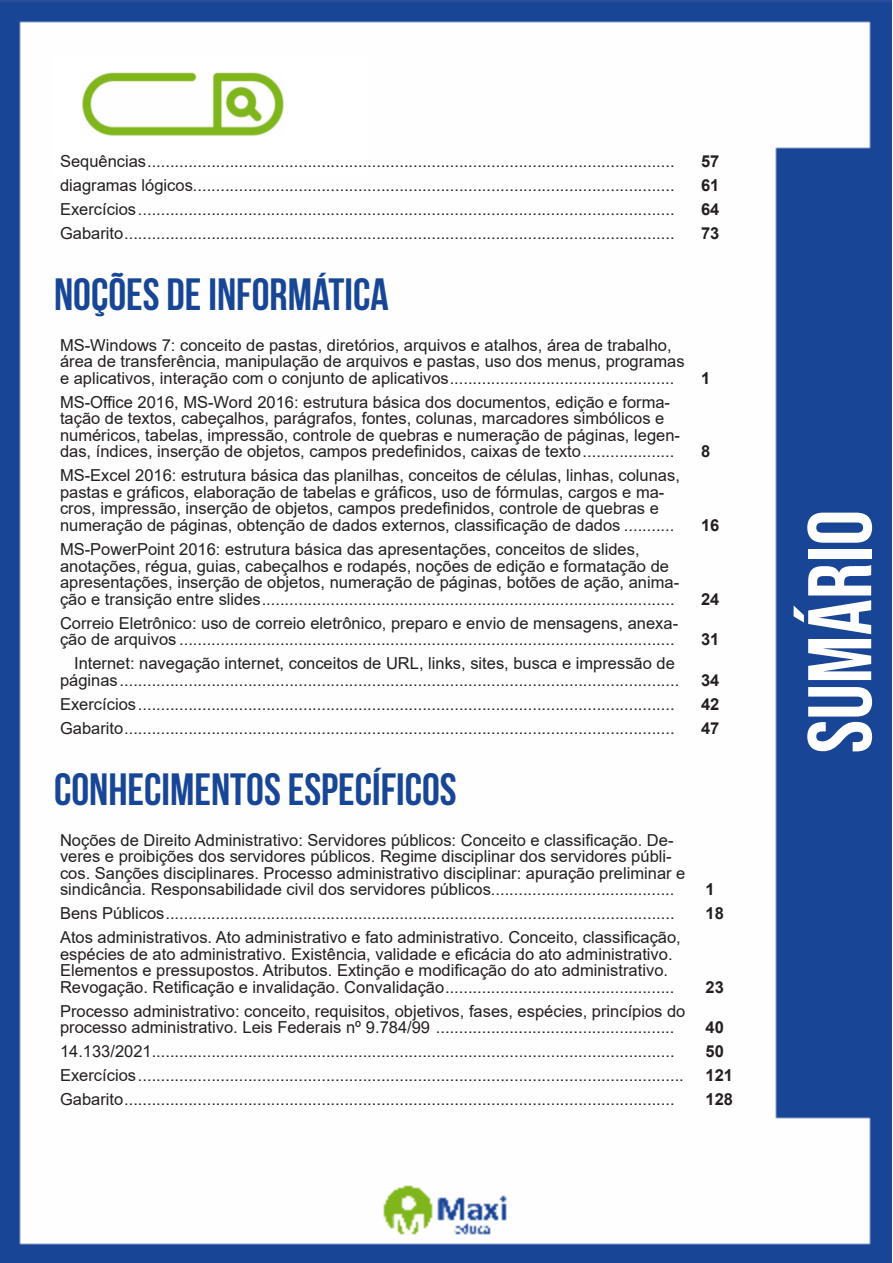
<style>
.page{position:relative;width:893px;height:1263px;background:#fff}
.page>*{position:absolute;margin:0;border:0;box-sizing:border-box;transform-origin:0 0}
.t1{font:90px "Bebas Neue";color:#fff}
.t2{font:700 45px "Bebas Neue";color:#184696}
.ALTERNATIVAS{font:16.5px/16.5px "Arial";color:#231f20}
.INDICE{font:700 16.5px "Arial";color:#231f20}
</style>
<div class="page">
<img style="left:0;top:0;width:892px;height:1263px">
<div style="left:53px;top:55px;width:317px;height:121px;background:#fff"></div>
<img style="left:82px;top:72px;width:201px;height:64px">
<p class="ALTERNATIVAS" style="left:60px;top:153px;width:616px">Sequências...................................................................................................................</p>
<p class="INDICE" style="left:701px;top:149px;width:20px">57</p>
<p class="ALTERNATIVAS" style="left:60px;top:177px;width:616px">diagramas lógicos.........................................................................................................</p>
<p class="INDICE" style="left:701px;top:173px;width:20px">61</p>
<p class="ALTERNATIVAS" style="left:60px;top:201px;width:616px">Exercícios.....................................................................................................................</p>
<p class="INDICE" style="left:701px;top:197px;width:20px">64</p>
<p class="ALTERNATIVAS" style="left:60px;top:225px;width:616px">Gabarito........................................................................................................................</p>
<p class="INDICE" style="left:701px;top:221px;width:20px">73</p>
<p class="t2" style="left:54px;top:270px;width:336px">NOÇÕES DE INFORMÁTICA</p>
<p class="ALTERNATIVAS" style="left:60px;top:337px;width:626px">MS-Windows 7: conceito de pastas, diretórios, arquivos e atalhos, área de trabalho, área de transferência, manipulação de arquivos e pastas, uso dos menus, programas e aplicativos, interação com o conjunto de aplicativos.................................................</p>
<p class="INDICE" style="left:701px;top:366px;width:11px">1</p>
<p class="ALTERNATIVAS" style="left:60px;top:394px;width:622px">MS-Office 2016, MS-Word 2016: estrutura básica dos documentos, edição e forma&shy;tação de textos, cabeçalhos, parágrafos, fontes, colunas, marcadores simbólicos e numéricos, tabelas, impressão, controle de quebras e numeração de páginas, legen&shy;das, índices, inserção de objetos, campos predefinidos, caixas de texto....................</p>
<p class="ALTERNATIVAS" style="left:60px;top:467px;width:621px">MS-Excel 2016: estrutura básica das planilhas, conceitos de células, linhas, colunas, pastas e gráficos, elaboração de tabelas e gráficos, uso de fórmulas, cargos e ma&shy;cros, impressão, inserção de objetos, campos predefinidos, controle de quebras e numeração de páginas, obtenção de dados externos, classificação de dados ...........</p>
<p class="ALTERNATIVAS" style="left:60px;top:541px;width:621px">MS-PowerPoint 2016: estrutura básica das apresentações, conceitos de slides, anotações, régua, guias, cabeçalhos e rodapés, noções de edição e formatação de apresentações, inserção de objetos, numeração de páginas, botões de ação, anima&shy;ção e transição entre slides..........................................................................................</p>
<p class="ALTERNATIVAS" style="left:60px;top:614px;width:620px">Correio Eletrônico: uso de correio eletrônico, preparo e envio de mensagens, anexa&shy;ção de arquivos ............................................................................................................</p>
<p class="ALTERNATIVAS" style="left:60px;top:655px;width:621px;text-align:center">Internet: navegação internet, conceitos de URL, links, sites, busca e impressão de páginas..........................................................................................................................</p>
<p class="INDICE" style="left:701px;top:440px;width:11px">8</p>
<p class="INDICE" style="left:701px;top:513px;width:20px">16</p>
<p class="INDICE" style="left:701px;top:587px;width:20px">24</p>
<p class="INDICE" style="left:701px;top:628px;width:20px">31</p>
<p class="INDICE" style="left:701px;top:668px;width:20px">34</p>
<p class="ALTERNATIVAS" style="left:60px;top:695px;width:616px">Exercícios.....................................................................................................................</p>
<p class="INDICE" style="left:701px;top:692px;width:20px">42</p>
<p class="ALTERNATIVAS" style="left:60px;top:719px;width:616px">Gabarito........................................................................................................................</p>
<p class="INDICE" style="left:701px;top:716px;width:20px">47</p>
<p class="t2" style="left:54px;top:764px;width:404px">CONHECIMENTOS ESPECÍFICOS</p>
<p class="ALTERNATIVAS" style="left:60px;top:831px;width:627px">Noções de Direito Administrativo: Servidores públicos: Conceito e classificação. De&shy;veres e proibições dos servidores públicos. Regime disciplinar dos servidores públi&shy;cos. Sanções disciplinares. Processo administrativo disciplinar: apuração preliminar e sindicância. Responsabilidade civil dos servidores públicos........................................</p>
<p class="INDICE" style="left:705px;top:878px;width:11px">1</p>
<p class="ALTERNATIVAS" style="left:60px;top:905px;width:616px">Bens Públicos...............................................................................................................</p>
<p class="INDICE" style="left:705px;top:902px;width:20px">18</p>
<p class="ALTERNATIVAS" style="left:60px;top:929px;width:622px">Atos administrativos. Ato administrativo e fato administrativo. Conceito, classificação, espécies de ato administrativo. Existência, validade e eficácia do ato administrativo.<br>Elementos e pressupostos. Atributos. Extinção e modificação do ato administrativo.<br>Revogação. Retificação e invalidação. Convalidação..................................................</p>
<p class="INDICE" style="left:705px;top:975px;width:20px">23</p>
<p class="ALTERNATIVAS" style="left:60px;top:1002px;width:627px">Processo administrativo: conceito, requisitos, objetivos, fases, espécies, princípios do processo administrativo. Leis Federais nº 9.784/99 ....................................................</p>
<p class="INDICE" style="left:705px;top:1016px;width:20px">40</p>
<p class="ALTERNATIVAS" style="left:60px;top:1043px;width:616px">14.133/2021..................................................................................................................</p>
<p class="INDICE" style="left:705px;top:1040px;width:20px">50</p>
<p class="ALTERNATIVAS" style="left:60px;top:1067px;width:625px">Exercícios.......................................................................................................................</p>
<p class="INDICE" style="left:705px;top:1064px;width:29px">121</p>
<p class="ALTERNATIVAS" style="left:60px;top:1091px;width:616px">Gabarito........................................................................................................................</p>
<p class="INDICE" style="left:705px;top:1088px;width:29px">128</p>
<h1 class="t1" style="left:789px;top:753px;width:245px;rotate:-90deg">sumário</h1>
</div>
